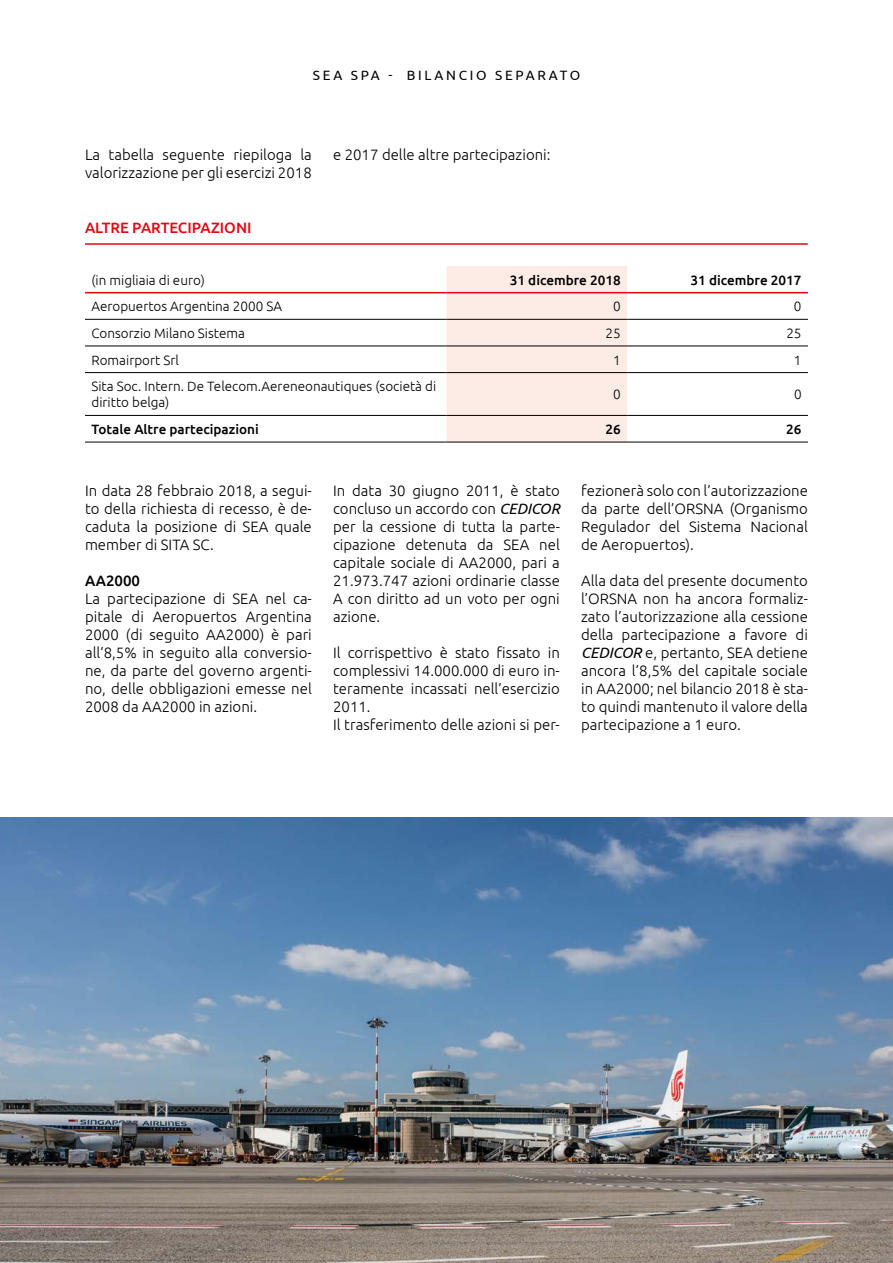
<style>
.page{position:relative;width:893px;height:1263px;background:#fff}
.page>*{position:absolute;margin:0;border:0;box-sizing:border-box;transform-origin:0 0}
.t1{font:300 15px/18px "Ubuntu";color:#000;text-align:justify}
.t2{font:500 15px "Ubuntu";color:#e30613}
.t3{font:500 15px "Ubuntu";color:#000}
.t4{font:300 13.5px/16.2px "Ubuntu";color:#000}
.t5{font:500 13.5px "Ubuntu";color:#000}
.t6{font:13.5px "Ubuntu";letter-spacing:.2em;color:#000}
.s1{font-weight:400;font-style:italic}
</style>
<div class="page">
<div style="left:446px;top:266px;width:181px;height:176px;background:#fdece5"></div>
<hr style="left:85px;top:319px;width:361px;height:1px;background:#000">
<hr style="left:446px;top:319px;width:181px;height:1px;background:#000">
<hr style="left:627px;top:319px;width:181px;height:1px;background:#000">
<hr style="left:85px;top:346px;width:361px;height:1px;background:#000">
<hr style="left:446px;top:346px;width:181px;height:1px;background:#000">
<hr style="left:627px;top:346px;width:181px;height:1px;background:#000">
<hr style="left:85px;top:372px;width:361px;height:1px;background:#000">
<hr style="left:446px;top:372px;width:181px;height:1px;background:#000">
<hr style="left:627px;top:372px;width:181px;height:1px;background:#000">
<hr style="left:85px;top:415px;width:361px;height:1px;background:#000">
<hr style="left:446px;top:415px;width:181px;height:1px;background:#000">
<hr style="left:627px;top:415px;width:181px;height:1px;background:#000">
<hr style="left:85px;top:442px;width:361px;height:1px;background:#000">
<hr style="left:446px;top:442px;width:181px;height:1px;background:#000">
<hr style="left:627px;top:442px;width:181px;height:1px;background:#000">
<hr style="left:85px;top:292px;width:361px;height:1px;background:#e30613">
<hr style="left:446px;top:292px;width:181px;height:1px;background:#e30613">
<hr style="left:627px;top:292px;width:181px;height:1px;background:#e30613">
<hr style="left:85px;top:243px;width:723px;height:2px;background:#e30613">
<img style="left:0;top:817px;width:893px;height:446px">
<p class="t6" style="left:313px;top:67px;width:269px">SEA SPA - BILANCIO SEPARATO</p>
<p class="t1" style="left:85px;top:146px;width:228px">La tabella seguente riepiloga la valorizzazione per gli esercizi 2018</p>
<p class="t1" style="left:333px;top:146px;width:219px">e 2017 delle altre partecipazioni:</p>
<p class="t2" style="left:85px;top:218px;width:168px">ALTRE PARTECIPAZIONI</p>
<p class="t4" style="left:91px;top:271px;width:115px">(in migliaia di euro)</p>
<p class="t5" style="left:510px;top:271px;width:113px">31 dicembre 2018</p>
<p class="t5" style="left:690px;top:271px;width:113px">31 dicembre 2017</p>
<p class="t4" style="left:91px;top:298px;width:192px">Aeropuertos Argentina 2000 SA</p>
<p class="t4" style="left:613px;top:298px;width:9px">0</p>
<p class="t4" style="left:794px;top:298px;width:9px">0</p>
<p class="t4" style="left:91px;top:325px;width:155px">Consorzio Milano Sistema</p>
<p class="t4" style="left:606px;top:325px;width:17px">25</p>
<p class="t4" style="left:786px;top:325px;width:17px">25</p>
<p class="t4" style="left:91px;top:351px;width:89px">Romairport Srl</p>
<p class="t4" style="left:613px;top:351px;width:9px">1</p>
<p class="t4" style="left:794px;top:351px;width:9px">1</p>
<p class="t4" style="left:91px;top:378px;width:346px">Sita Soc. Intern. De Telecom.Aereneonautiques (società di diritto belga)</p>
<p class="t4" style="left:613px;top:386px;width:9px">0</p>
<p class="t4" style="left:794px;top:386px;width:9px">0</p>
<p class="t5" style="left:91px;top:421px;width:169px">Totale Altre partecipazioni</p>
<p class="t5" style="left:606px;top:421px;width:17px">26</p>
<p class="t5" style="left:786px;top:421px;width:17px">26</p>
<p class="t1" style="left:85px;top:482px;width:228px">In data 28 febbraio 2018, a segui&shy;to della richiesta di recesso, è de&shy;caduta la posizione di SEA quale member di SITA SC.</p>
<p class="t3" style="left:85px;top:572px;width:57px">AA2000</p>
<p class="t1" style="left:85px;top:590px;width:228px">La partecipazione di SEA nel ca&shy;pitale di Aeropuertos Argentina 2000 (di seguito AA2000) è pari all’8,5% in seguito alla conversio&shy;ne, da parte del governo argenti&shy;no, delle obbligazioni emesse nel 2008 da AA2000 in azioni.</p>
<p class="t1" style="left:333px;top:482px;width:228px">In data 30 giugno 2011, è stato concluso un accordo con <span class="s1">CEDICOR </span>per la cessione di tutta la parte&shy;cipazione detenuta da SEA nel capitale sociale di AA2000, pari a 21.973.747 azioni ordinarie classe A con diritto ad un voto per ogni azione.</p>
<p class="t1" style="left:333px;top:644px;width:228px;text-align:left">Il corrispettivo è stato fissato in complessivi 14.000.000 di euro in&shy;teramente incassati nell’esercizio<br>2011.<br>Il trasferimento delle azioni si per-</p>
<p class="t1" style="left:581px;top:482px;width:228px">fezionerà solo con l’autorizzazione da parte dell’ORSNA (Organismo Regulador del Sistema Nacional de Aeropuertos).</p>
<p class="t1" style="left:581px;top:572px;width:228px">Alla data del presente documento l’ORSNA non ha ancora formaliz&shy;zato l’autorizzazione alla cessione della partecipazione a favore di <span class="s1">CEDICOR</span> e, pertanto, SEA detiene ancora l’8,5% del capitale sociale in AA2000; nel bilancio 2018 è sta&shy;to quindi mantenuto il valore della partecipazione a 1 euro.</p>
</div>
